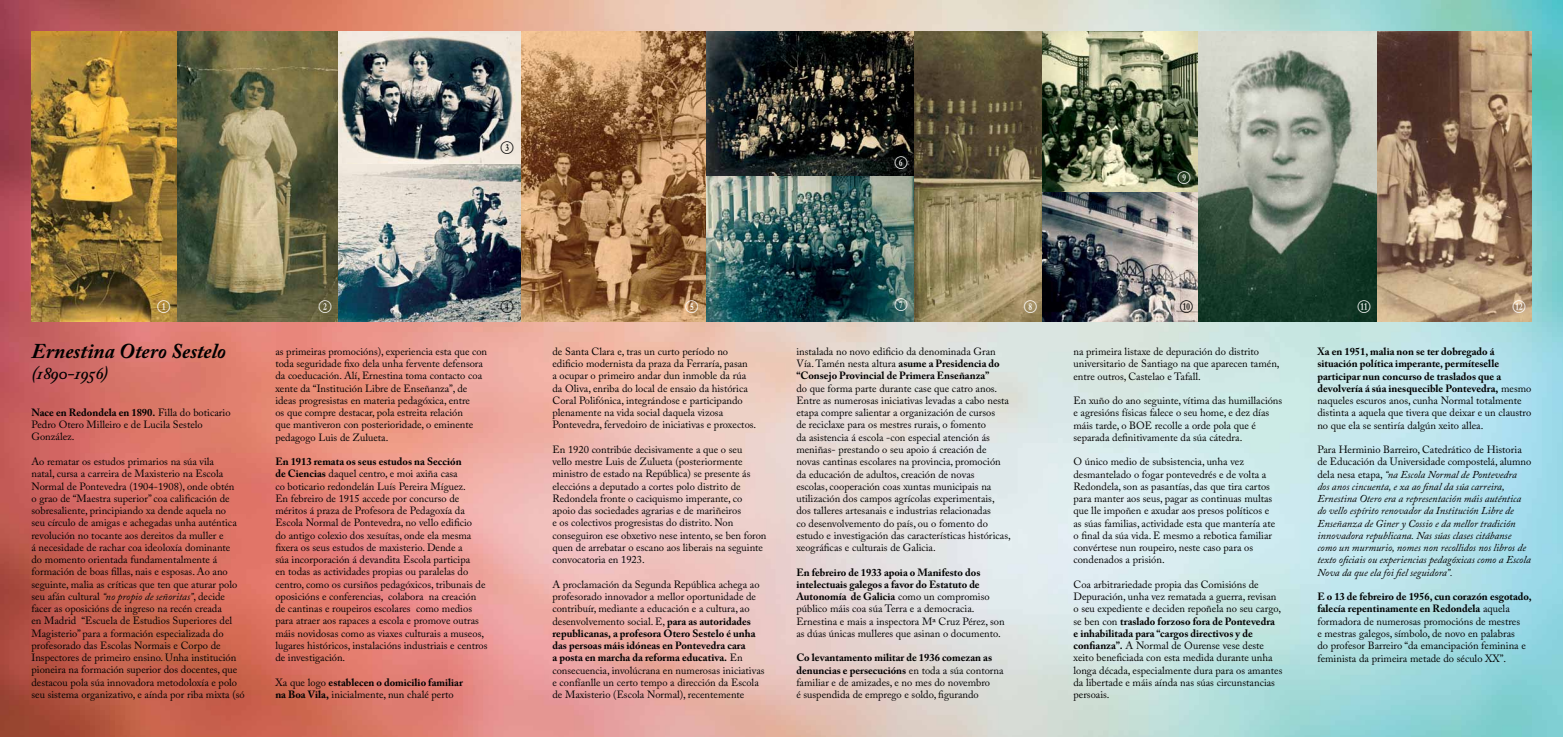
<style>
.page{position:relative;width:1563px;height:737px;background:#fff}
.page>*{position:absolute;margin:0;border:0;box-sizing:border-box;transform-origin:0 0}
.t1{font:italic 700 21px "Adobe Caslon Pro";color:#000}
.t2{font:italic 600 17.5px "Adobe Caslon Pro";letter-spacing:-.065em;color:#000}
.t3{font:10.5px/12.2px "Adobe Caslon Pro";color:#000}
.t4{font:italic 10.5px/12.2px "Adobe Caslon Pro";color:#000}
.t5{font:700 10.5px/12.2px "Adobe Caslon Pro";color:#000}
.t6{font:10.5px "Numberpile Reversed";color:#fff}
.t7{font:10.5px "Numberpile Reversed";color:#000}
.s1{font-weight:700}
.s2{font-style:italic}
.s3{font-weight:400}
.s4{font-style:normal}
</style>
<div class="page">
<img style="left:0;top:0;width:1563px;height:737px">
<img style="left:32px;top:32px;width:674px;height:289px">
<img style="left:915px;top:32px;width:616px;height:289px">
<img style="left:706px;top:32px;width:209px;height:144px">
<img style="left:706px;top:176px;width:209px;height:145px">
<p class="t7" style="left:501px;top:142px;width:14px">D</p>
<p class="t6" style="left:895px;top:157px;width:14px">G</p>
<p class="t6" style="left:1178px;top:171px;width:14px">J</p>
<p class="t6" style="left:158px;top:300px;width:14px">B</p>
<p class="t6" style="left:319px;top:300px;width:14px">C</p>
<h1 class="t1" style="left:32px;top:338px;width:196px">Ernestina Otero Sestelo</h1>
<h2 class="t2" style="left:32px;top:362px;width:78px">(1890-1956)</h2>
<p class="t3" style="left:32px;top:406px;width:201px"><span class="s1">Nace en Redondela en 1890.</span> Filla do boticario<br>Pedro Otero Milleiro e de Lucila Sestelo<br>González.</p>
<p class="t3" style="left:32px;top:455px;width:215px">Ao rematar os estudos primarios na súa vila<br>natal, cursa a carreira de Maxisterio na Escola Normal de Pontevedra (1904-1908), onde obtén<br>o grao de “Maestra superior” coa calificación de sobresaliente, principiando xa dende aquela no<br>seu círculo de amigas e achegadas unha auténtica revolución no tocante aos dereitos da muller e<br>á necesidade de rachar coa ideoloxía dominante<br>do momento orientada fundamentalmente á formación de boas fillas, nais e esposas. Ao ano seguinte, malia as críticas que ten que aturar polo seu afán cultural <span class="s2">“no propio de señoritas”</span>, decide facer as oposicións de ingreso na recén creada<br>en Madrid “Escuela de Estudios Superiores del Magisterio” para a formación especializada do profesorado das Escolas Normais e Corpo de Inspectores de primeiro ensino. Unha institución pioneira na formación superior dos docentes, que destacou pola súa innovadora metodoloxía e polo seu sistema organizativo, e aínda por riba mixta (só</p>
<p class="t3" style="left:275px;top:345px;width:213px">as primeiras promocións), experiencia esta que con toda seguridade fixo dela unha fervente defensora da coeducación. Alí, Ernestina toma contacto coa xente da “Institución Libre de Enseñanza”, de ideas progresistas en materia pedagóxica, entre<br>os que compre destacar, pola estreita relación<br>que mantiveron con posterioridade, o eminente pedagogo Luis de Zulueta.</p>
<p class="t3" style="left:275px;top:455px;width:214px"><span class="s1">En 1913 remata os seus estudos na Sección<br>de Ciencias</span> daquel centro, e moi axiña casa<br>co boticario redondelán Luís Pereira Míguez.<br>En febreiro de 1915 accede por concurso de méritos á praza de Profesora de Pedagoxía da Escola Normal de Pontevedra, no vello edificio<br>do antigo colexio dos xesuítas, onde ela mesma fixera os seus estudos de maxisterio. Dende a<br>súa incorporación á devandita Escola participa<br>en todas as actividades propias ou paralelas do centro, como os cursiños pedagóxicos, tribunais de oposicións e conferencias, colabora na creación de cantinas e roupeiros escolares como medios para atraer aos rapaces a escola e promove outras máis novidosas como as viaxes culturais a museos, lugares históricos, instalacións industriais e centros de investigación.</p>
<p class="t5" style="left:275px;top:676px;width:189px"><span class="s3">Xa que logo</span> establecen o domicilio familiar na Boa Vila, <span class="s3">inicialmente, nun chalé perto</span></p>
<p class="t6" style="left:686px;top:300px;width:14px">F</p>
<p class="t6" style="left:895px;top:299px;width:14px">H</p>
<p class="t7" style="left:501px;top:300px;width:14px">E</p>
<p class="t7" style="left:1180px;top:300px;width:14px">K</p>
<p class="t6" style="left:1024px;top:300px;width:14px">I</p>
<p class="t6" style="left:1358px;top:300px;width:14px">L</p>
<p class="t6" style="left:1513px;top:300px;width:14px">M</p>
<p class="t3" style="left:552px;top:345px;width:205px">de Santa Clara e, tras un curto período no edificio modernista da praza da Ferraría, pasan<br>a ocupar o primeiro andar dun inmoble da rúa da Oliva, enriba do local de ensaio da histórica Coral Polifónica, integrándose e participando plenamente na vida social daquela vizosa Pontevedra, fervedoiro de iniciativas e proxectos.</p>
<p class="t3" style="left:552px;top:443px;width:215px">En 1920 contribúe decisivamente a que o seu<br>vello mestre Luis de Zulueta (posteriormente ministro de estado na República) se presente ás eleccións a deputado a cortes polo distrito de Redondela fronte o caciquismo imperante, co apoio das sociedades agrarias e de mariñeiros<br>e os colectivos progresistas do distrito. Non conseguiron ese obxetivo nese intento, se ben foron quen de arrebatar o escano aos liberais na seguinte convocatoria en 1923.</p>
<p class="t3" style="left:552px;top:578px;width:214px">A proclamación da Segunda República achega ao profesorado innovador a mellor oportunidade de contribuír, mediante a educación e a cultura, ao desenvolvemento social. E, <span class="s1">para as autoridades republicanas, a profesora Otero Sestelo é unha das persoas máis idóneas en Pontevedra cara<br>a posta en marcha da reforma educativa.</span> En consecuencia, involúcrana en numerosas iniciativas e confíanlle un certo tempo a dirección da Escola de Maxisterio (Escola Normal), recentemente</p>
<p class="t3" style="left:796px;top:345px;width:205px">instalada no novo edificio da denominada Gran<br>Vía. Tamén nesta altura <span class="s1">asume a Presidencia do “Consejo Provincial de Primera Enseñanza”</span></p>
<p class="t3" style="left:796px;top:382px;width:216px">do que forma parte durante case que catro anos.<br>Entre as numerosas iniciativas levadas a cabo nesta etapa compre salientar a organización de cursos<br>de reciclaxe para os mestres rurais, o fomento<br>da asistencia á escola -con especial atención ás meniñas- prestando o seu apoio á creación de novas cantinas escolares na provincia, promoción da educación de adultos, creación de novas<br>escolas, cooperación coas xuntas municipais na utilización dos campos agrícolas experimentais, dos talleres artesanais e industrias relacionadas<br>co desenvolvemento do país, ou o fomento do estudo e investigación das características históricas, xeográficas e culturais de Galicia.</p>
<p class="t3" style="left:796px;top:566px;width:210px"><span class="s1">En febreiro de 1933 apoia o Manifesto dos intelectuais galegos a favor do Estatuto de Autonomía de Galicia</span> como un compromiso público máis coa súa Terra e a democracia.<br>Ernestina e mais a inspectora Mª Cruz Pérez, son as dúas únicas mulleres que asinan o documento.</p>
<p class="t3" style="left:796px;top:651px;width:209px"><span class="s1">Co levantamento militar de 1936 comezan as denuncias e persecucións</span> en toda a súa contorna familiar e de amizades, e no mes do novembro<br>é suspendida de emprego e soldo, figurando</p>
<p class="t3" style="left:1073px;top:345px;width:208px">na primeira listaxe de depuración do distrito universitario de Santiago na que aparecen tamén, entre outros, Castelao e Tafall.</p>
<p class="t3" style="left:1073px;top:394px;width:210px">En xuño do ano seguinte, vítima das humillacións e agresións físicas falece o seu home, e dez días máis tarde, o BOE recolle a orde pola que é separada definitivamente da súa cátedra.</p>
<p class="t3" style="left:1073px;top:455px;width:203px">O único medio de subsistencia, unha vez desmantelado o fogar pontevedrés e de volta a Redondela, son as pasantías, das que tira cartos para manter aos seus, pagar as continuas multas que lle impoñen e axudar aos presos políticos e as súas familias, actividade esta que mantería ate o final da súa vida. E mesmo a rebotica familiar convértese nun roupeiro, neste caso para os condenados a prisión.</p>
<p class="t3" style="left:1073px;top:578px;width:210px">Coa arbitrariedade propia das Comisións de Depuración, unha vez rematada a guerra, revisan o seu expediente e deciden repoñela no seu cargo, se ben con <span class="s1">traslado forzoso fora de Pontevedra<br>e inhabilitada para “cargos directivos y de confianza”.</span> A Normal de Ourense vese deste xeito beneficiada con esta medida durante unha longa década, especialmente dura para os amantes da libertade e máis aínda nas súas circunstancias persoais.</p>
<p class="t5" style="left:1317px;top:345px;width:216px">Xa en 1951, malia non se ter dobregado á situación política imperante, permíteselle participar nun concurso de traslados que a devolvería á súa inesquecible Pontevedra, <span class="s3">mesmo naqueles escuros anos, cunha Normal totalmente distinta a aquela que tivera que deixar e un claustro no que ela se sentiría dalgún xeito allea.</span></p>
<p class="t4" style="left:1317px;top:443px;width:216px"><span class="s4">Para Herminio Barreiro, Catedrático de Historia de Educación da Universidade compostelá, alumno dela nesa etapa,</span> “na Escola Normal de Pontevedra dos anos cincuenta, e xa ao final da súa carreira, Ernestina Otero era a representación máis auténtica do vello espírito renovador da Institución Libre de Enseñanza de Giner y Cossio e da mellor tradición innovadora republicana. Nas súas clases citábanse como un murmurio, nomes non recollidos nos libros de texto oficiais ou experiencias pedagóxicas como a Escola Nova da que ela foi fiel seguidora”.</p>
<p class="t3" style="left:1317px;top:590px;width:216px"><span class="s1">E o 13 de febreiro de 1956, cun corazón esgotado, falecía repentinamente en Redondela</span> aquela formadora de numerosas promocións de mestres<br>e mestras galegos, símbolo, de novo en palabras<br>do profesor Barreiro “da emancipación feminina e feminista da primeira metade do século XX”.</p>
</div>
